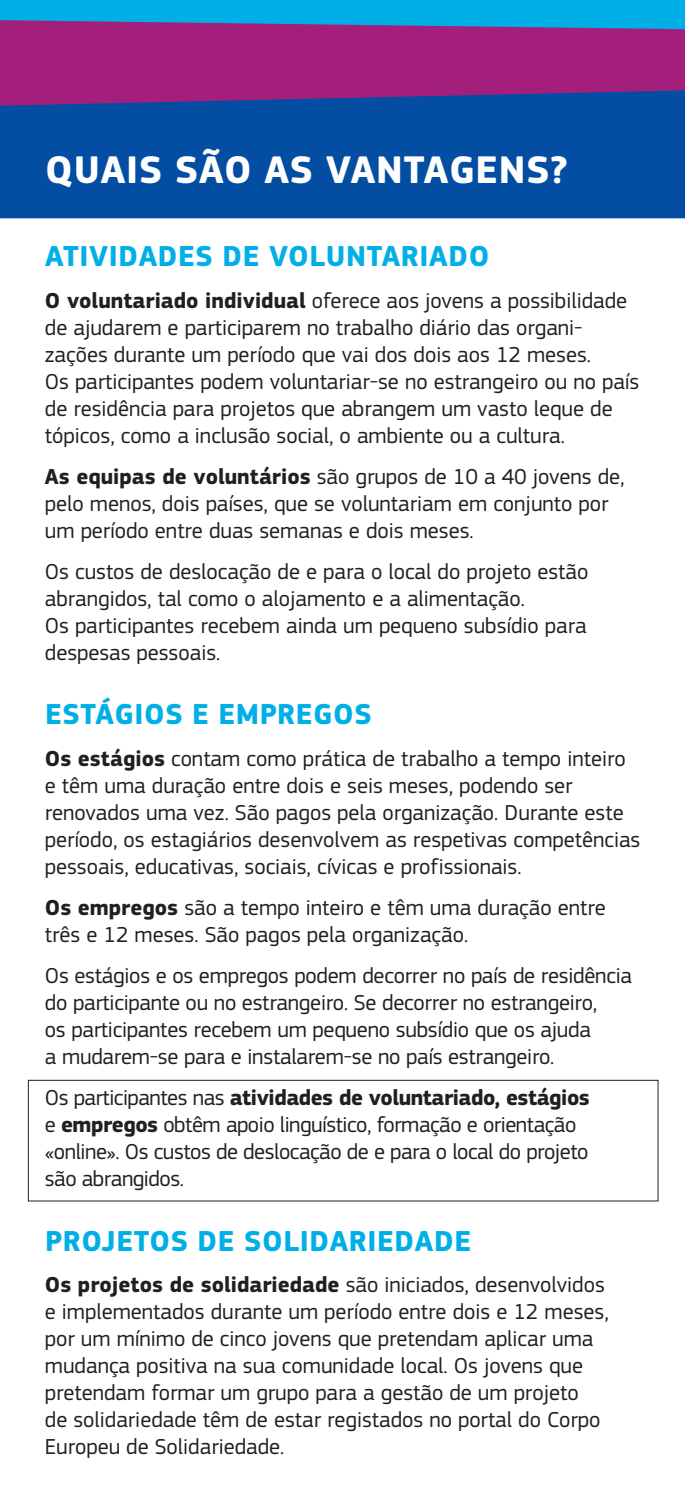
<style>
.page{position:relative;width:685px;height:1488px;background:#fff}
.page>*{position:absolute;margin:0;border:0;box-sizing:border-box;transform-origin:0 0}
.t1{font:700 40px "EC Square Sans Pro";letter-spacing:.02em;color:#fff}
.t2{font:700 30px "EC Square Sans Pro";letter-spacing:.02em;color:#00afe6}
.t3{font:22.5px/27px "EC Square Sans Pro";color:#231f20}
.t4{font:22.5px/27px "EC Square Sans Pro";letter-spacing:-.02em;color:#231f20}
.s1{font-weight:700}
</style>
<div class="page">
<div style="left:0;top:0;width:685px;height:10px;background:#00afe6"></div>
<svg style="left:0;top:10px;width:685px;height:64px;background:#7e3f94"></svg>
<svg style="left:0;top:74px;width:685px;height:144px;background:#1d459b"></svg>
<div style="left:28px;top:1079px;width:631px;height:122px;border:1px solid #231f20"></div>
<h1 class="t1" style="left:45px;top:155px;width:524px">QUAIS SÃO AS VANTAGENS?</h1>
<h2 class="t2" style="left:45px;top:245px;width:446px">ATIVIDADES DE VOLUNTARIADO</h2>
<p class="t3" style="left:45px;top:289px;width:596px"><span class="s1">O voluntariado individual</span> oferece aos jovens a possibilidade de ajudarem e participarem no trabalho diário das organi&shy;zações durante um período que vai dos dois aos 12 meses.<br>Os participantes podem voluntariar-se no estrangeiro ou no país de residência para projetos que abrangem um vasto leque de tópicos, como a inclusão social, o ambiente ou a cultura.</p>
<p class="t3" style="left:45px;top:465px;width:581px"><span class="s1">As equipas de voluntários</span> são grupos de 10 a 40 jovens de, pelo menos, dois países, que se voluntariam em conjunto por um período entre duas semanas e dois meses.</p>
<p class="t3" style="left:45px;top:560px;width:545px">Os custos de deslocação de e para o local do projeto estão abrangidos, tal como o alojamento e a alimentação.<br>Os participantes recebem ainda um pequeno subsídio para despesas pessoais.</p>
<h2 class="t2" style="left:45px;top:703px;width:328px">ESTÁGIOS E EMPREGOS</h2>
<p class="t3" style="left:45px;top:747px;width:597px"><span class="s1">Os estágios</span> contam como prática de trabalho a tempo inteiro e têm uma duração entre dois e seis meses, podendo ser renovados uma vez. São pagos pela organização. Durante este período, os estagiários desenvolvem as respetivas competências pessoais, educativas, sociais, cívicas e profissionais.</p>
<p class="t3" style="left:45px;top:896px;width:562px"><span class="s1">Os empregos</span> são a tempo inteiro e têm uma duração entre três e 12 meses. São pagos pela organização.</p>
<p class="t3" style="left:45px;top:964px;width:589px">Os estágios e os empregos podem decorrer no país de residência do participante ou no estrangeiro. Se decorrer no estrangeiro,<br>os participantes recebem um pequeno subsídio que os ajuda<br>a mudarem-se para e instalarem-se no país estrangeiro.</p>
<p class="t4" style="left:45px;top:1086px;width:547px">Os participantes nas <span class="s1">atividades de voluntariado, estágios </span>e <span class="s1">empregos</span> obtêm apoio linguístico, formação e orientação «online». Os custos de deslocação de e para o local do projeto são abrangidos.</p>
<h2 class="t2" style="left:45px;top:1229px;width:428px">PROJETOS DE SOLIDARIEDADE</h2>
<p class="t3" style="left:45px;top:1273px;width:565px"><span class="s1">Os projetos de solidariedade</span> são iniciados, desenvolvidos e implementados durante um período entre dois e 12 meses, por um mínimo de cinco jovens que pretendam aplicar uma mudança positiva na sua comunidade local. Os jovens que pretendam formar um grupo para a gestão de um projeto<br>de solidariedade têm de estar registados no portal do Corpo Europeu de Solidariedade.</p>
</div>
